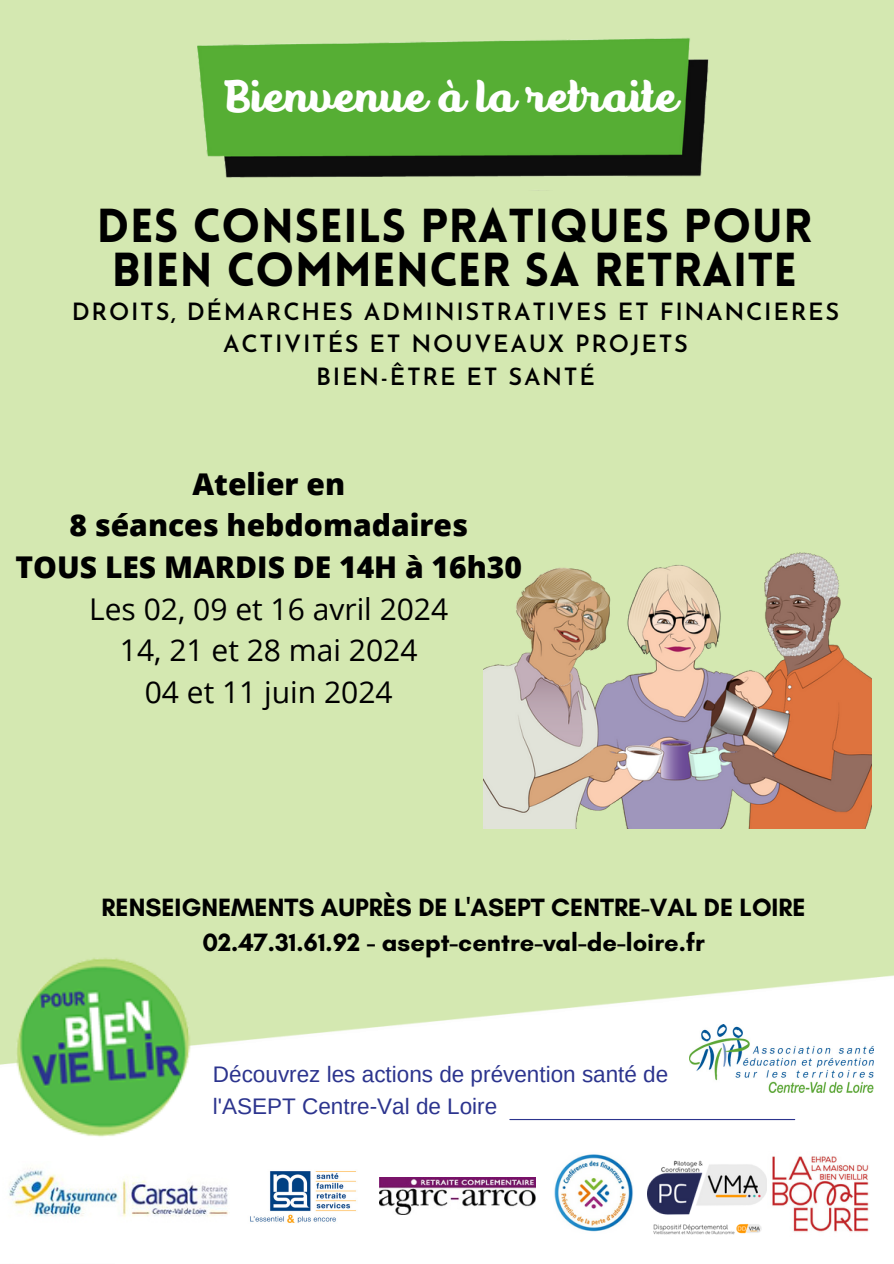
<style>
.page{position:relative;width:894px;height:1264px;background:#fff}
.page>*{position:absolute;margin:0;border:0;box-sizing:border-box;transform-origin:0 0}
.t1{font:500 48.9px "Anyelir Script";color:#fff}
.t2{font:900 46.5px/43.8px "Lovelo";letter-spacing:.01em;color:#000;text-align:center}
.t3{font:800 30px/41.7px "Open Sans";color:#000;text-align:center}
.t4{font:700 25.5px/34.8px "Glacial Indifference";color:#000;text-align:center}
.t5{font:600 23.7px/32.7px "Josefin Sans";letter-spacing:.07em;color:#000;text-align:center}
.t6{font:22.5px "Arimo";color:#2c348e}
.s1{font-weight:400}
</style>
<div class="page">
<div style="left:0;top:0;width:893px;height:971px;background:#d4e8b1"></div>
<div style="left:225px;top:58px;width:445px;height:88px;background:#56ae34"></div>
<img style="left:0;top:971px;width:893px;height:244px">
<img style="left:10px;top:954px;width:186px;height:186px">
<img style="left:689px;top:1024px;width:184px;height:68px">
<hr style="left:509px;top:1118px;width:285px;height:2px;background:#2c348e">
<img style="left:484px;top:550px;width:387px;height:278px">
<img style="left:0;top:1161px;width:230px;height:56px">
<img style="left:230px;top:1152px;width:145px;height:71px">
<img style="left:379px;top:1177px;width:156px;height:37px">
<img style="left:553px;top:1152px;width:80px;height:80px">
<img style="left:647px;top:1145px;width:119px;height:90px">
<img style="left:767px;top:1151px;width:105px;height:81px">
<h2 class="t1" style="left:224px;top:76px;width:454px">Bienvenue à la retraite</h2>
<p class="t2" style="left:97px;top:208px;width:716px">DES CONSEILS PRATIQUES POUR<br>BIEN COMMENCER SA RETRAITE</p>
<p class="t5" style="left:72px;top:297px;width:768px">DROITS, DÉMARCHES ADMINISTRATIVES ET FINANCIERES<br>ACTIVITÉS ET NOUVEAUX PROJETS<br>BIEN-ÊTRE ET SANTÉ</p>
<p class="t3" style="left:16px;top:462px;width:508px">Atelier en<br>8 séances hebdomadaires<br>TOUS LES MARDIS DE 14H à 16h30<br><span class="s1">Les 02, 09 et 16 avril 2024<br>14, 21 et 28 mai 2024<br>04 et 11 juin 2024</span></p>
<p class="t4" style="left:102px;top:889px;width:705px">RENSEIGNEMENTS AUPRÈS DE L'ASEPT CENTRE-VAL DE LOIRE<br>02.47.31.61.92 - asept-centre-val-de-loire.fr</p>
<p class="t6" style="left:213px;top:1061px;width:457px">Découvrez les actions de prévention santé de</p>
<h5 class="t6" style="left:213px;top:1093px;width:286px">l'ASEPT Centre-Val de Loire</h5>
</div>
